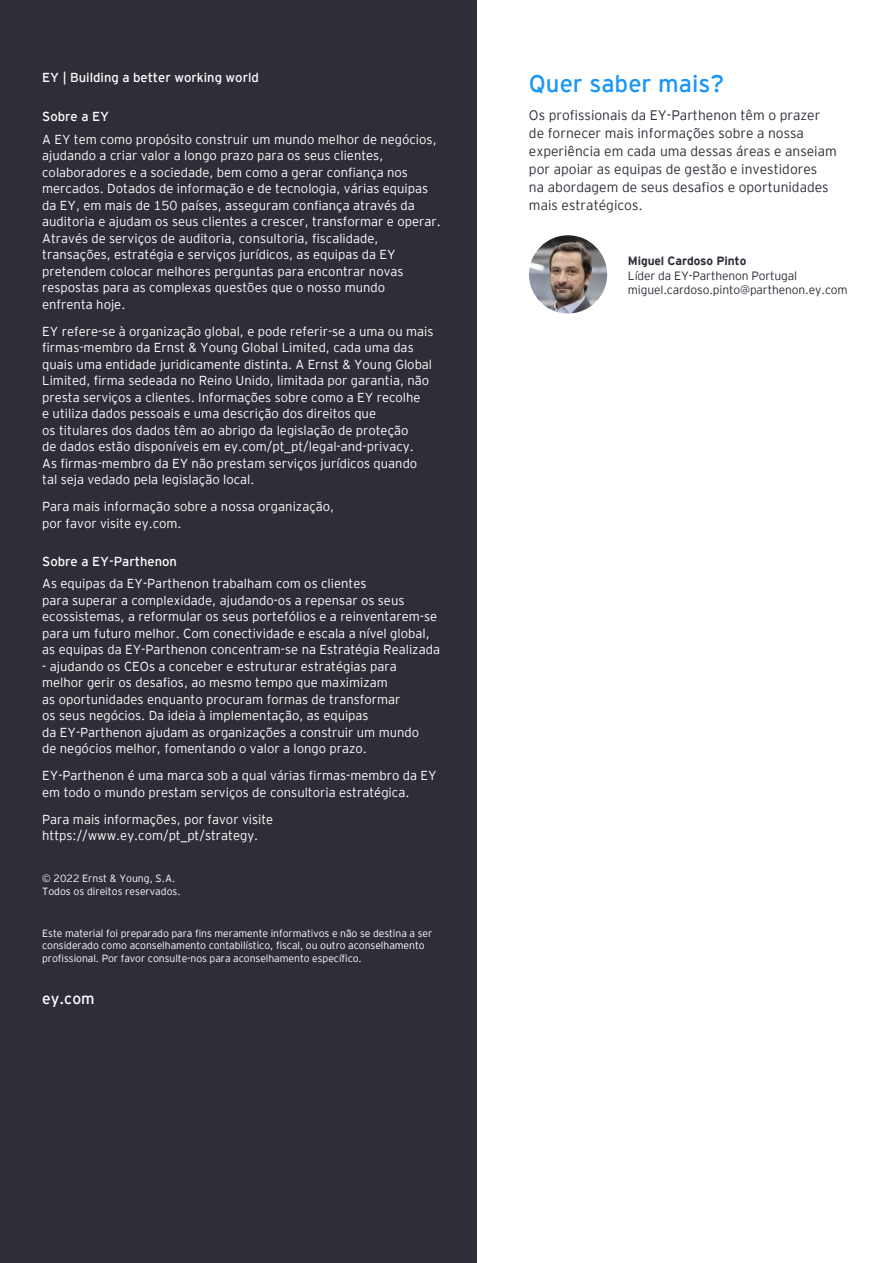
<style>
.page{position:relative;width:893px;height:1263px;background:#fff}
.page>*{position:absolute;margin:0;border:0;box-sizing:border-box;transform-origin:0 0}
.t1{font:24px "EY Interstate";color:#1a96f6}
.t2{font:15.6px "EY Interstate";color:#fff}
.t3{font:300 13.8px/18px "EY Interstate";color:#2e2e38}
.t4{font:300 13.05px/16.5px "EY Interstate";color:#fff}
.t5{font:13.05px "EY Interstate";color:#fff}
.t6{font:300 12px/14.4px "EY Interstate";letter-spacing:-.01em;color:#2e2e38}
.t7{font:700 12px "EY Interstate";letter-spacing:-.01em;color:#2e2e38}
.t8{font:300 10.35px/12.5px "EY Interstate";letter-spacing:-.005em;color:#fff}
</style>
<div class="page">
<div style="left:0;top:0;width:477px;height:1263px;background:#2e2e38"></div>
<img style="left:529px;top:235px;width:78px;height:78px;border-radius:39px">
<p class="t5" style="left:42px;top:68px;width:218px">EY | Building a better working world</p>
<p class="t5" style="left:42px;top:107px;width:68px">Sobre a EY</p>
<p class="t4" style="left:42px;top:130px;width:400px">A EY tem como propósito construir um mundo melhor de negócios, ajudando a criar valor a longo prazo para os seus clientes, colaboradores e a sociedade, bem como a gerar confiança nos mercados. Dotados de informação e de tecnologia, várias equipas da EY, em mais de 150 países, asseguram confiança através da auditoria e ajudam os seus clientes a crescer, transformar e operar.<br>Através de serviços de auditoria, consultoria, fiscalidade, transações, estratégia e serviços jurídicos, as equipas da EY pretendem colocar melhores perguntas para encontrar novas respostas para as complexas questões que o nosso mundo<br>enfrenta hoje.</p>
<p class="t4" style="left:42px;top:322px;width:393px">EY refere-se à organização global, e pode referir-se a uma ou mais firmas-membro da Ernst &amp; Young Global Limited, cada uma das quais uma entidade juridicamente distinta. A Ernst &amp; Young Global Limited, firma sedeada no Reino Unido, limitada por garantia, não presta serviços a clientes. Informações sobre como a EY recolhe<br>e utiliza dados pessoais e uma descrição dos direitos que<br>os titulares dos dados têm ao abrigo da legislação de proteção<br>de dados estão disponíveis em ey.com/pt_pt/legal-and-privacy.<br>As firmas-membro da EY não prestam serviços jurídicos quando tal seja vedado pela legislação local.</p>
<p class="t4" style="left:42px;top:498px;width:294px">Para mais informação sobre a nossa organização, por favor visite ey.com.</p>
<p class="t5" style="left:42px;top:552px;width:136px">Sobre a EY-Parthenon</p>
<p class="t4" style="left:42px;top:575px;width:399px">As equipas da EY-Parthenon trabalham com os clientes<br>para superar a complexidade, ajudando-os a repensar os seus ecossistemas, a reformular os seus portefólios e a reinventarem-se para um futuro melhor. Com conectividade e escala a nível global, as equipas da EY-Parthenon concentram-se na Estratégia Realizada</p>
<p class="t4" style="left:42px;top:657px;width:379px">- ajudando os CEOs a conceber e estruturar estratégias para melhor gerir os desafios, ao mesmo tempo que maximizam<br>as oportunidades enquanto procuram formas de transformar<br>os seus negócios. Da ideia à implementação, as equipas<br>da EY-Parthenon ajudam as organizações a construir um mundo de negócios melhor, fomentando o valor a longo prazo.</p>
<p class="t4" style="left:42px;top:767px;width:396px">EY-Parthenon é uma marca sob a qual várias firmas-membro da EY em todo o mundo prestam serviços de consultoria estratégica.</p>
<p class="t4" style="left:42px;top:810px;width:233px">Para mais informações, por favor visite https://www.ey.com/pt_pt/strategy.</p>
<p class="t8" style="left:42px;top:872px;width:140px">© 2022 Ernst &amp; Young, S.A.<br>Todos os direitos reservados.</p>
<p class="t8" style="left:42px;top:926px;width:392px">Este material foi preparado para fins meramente informativos e não se destina a ser considerado como aconselhamento contabilístico, fiscal, ou outro aconselhamento profissional. Por favor consulte-nos para aconselhamento específico.</p>
<p class="t2" style="left:42px;top:987px;width:54px">ey.com</p>
<h1 class="t1" style="left:529px;top:66px;width:197px">Quer saber mais?</h1>
<p class="t3" style="left:529px;top:105px;width:309px">Os profissionais da EY-Parthenon têm o prazer de fornecer mais informações sobre a nossa experiência em cada uma dessas áreas e anseiam por apoiar as equipas de gestão e investidores<br>na abordagem de seus desafios e oportunidades mais estratégicos.</p>
<p class="t7" style="left:628px;top:252px;width:120px">Miguel Cardoso Pinto</p>
<p class="t6" style="left:628px;top:268px;width:221px">Líder da EY-Parthenon Portugal miguel.cardoso.pinto@parthenon.ey.com</p>
</div>
